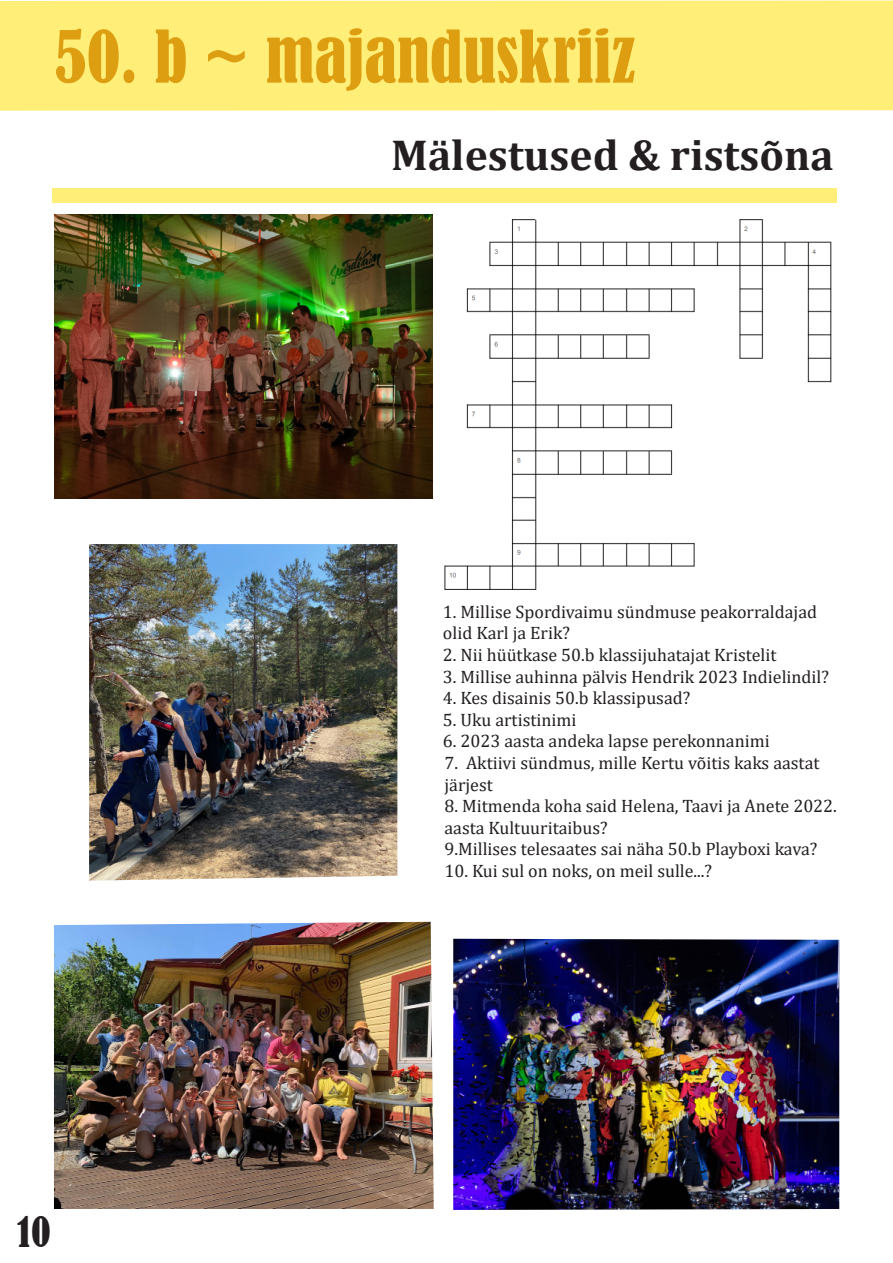
<style>
.page{position:relative;width:893px;height:1263px;background:#fff}
.page>*{position:absolute;margin:0;border:0;box-sizing:border-box;transform-origin:0 0}
.t1{font:condensed 67.5px "Bernard";color:#de9e11}
.t2{font:700 43.5px "Cambria";color:#231f20}
.t3{font:condensed 39px "Bernard";color:#231f20}
.t4{font:18px/21.6px "Cambria";color:#231f20}
</style>
<div class="page">
<div style="left:0;top:1px;width:893px;height:110px;background:#ffee78"></div>
<div style="left:52px;top:188px;width:785px;height:15px;background:#ffee78"></div>
<img style="left:54px;top:215px;width:378px;height:284px">
<img style="left:453px;top:939px;width:386px;height:271px">
<img style="left:54px;top:922px;width:380px;height:287px">
<img style="left:89px;top:544px;width:308px;height:337px">
<img style="left:445px;top:219px;width:387px;height:371px">
<p class="t1" style="left:54px;top:18px;width:583px">50. b ~ majanduskriiz</p>
<p class="t2" style="left:391px;top:124px;width:444px">Mälestused &amp; ristsõna</p>
<p class="t3" style="left:17px;top:1209px;width:35px">10</p>
<p class="t4" style="left:443px;top:601px;width:376px">1. Millise Spordivaimu sündmuse peakorraldajad olid Karl ja Erik?</p>
<p class="t4" style="left:443px;top:644px;width:335px">2. Nii hüütkase 50.b klassijuhatajat Kristelit</p>
<p class="t4" style="left:443px;top:666px;width:388px">3. Millise auhinna pälvis Hendrik 2023 Indielindil?</p>
<p class="t4" style="left:443px;top:687px;width:249px">4. Kes disainis 50.b klassipusad?</p>
<p class="t4" style="left:443px;top:709px;width:135px">5. Uku artistinimi</p>
<p class="t4" style="left:443px;top:730px;width:328px">6. 2023 aasta andeka lapse perekonnanimi</p>
<p class="t4" style="left:444px;top:752px;width:377px">7. Aktiivi sündmus, mille Kertu võitis kaks aastat järjest</p>
<p class="t4" style="left:444px;top:795px;width:394px">8. Mitmenda koha said Helena, Taavi ja Anete 2022. aasta Kultuuritaibus?</p>
<p class="t4" style="left:444px;top:838px;width:374px">9.Millises telesaates sai näha 50.b Playboxi kava?</p>
<p class="t4" style="left:444px;top:860px;width:269px">10. Kui sul on noks, on meil sulle...?</p>
</div>
